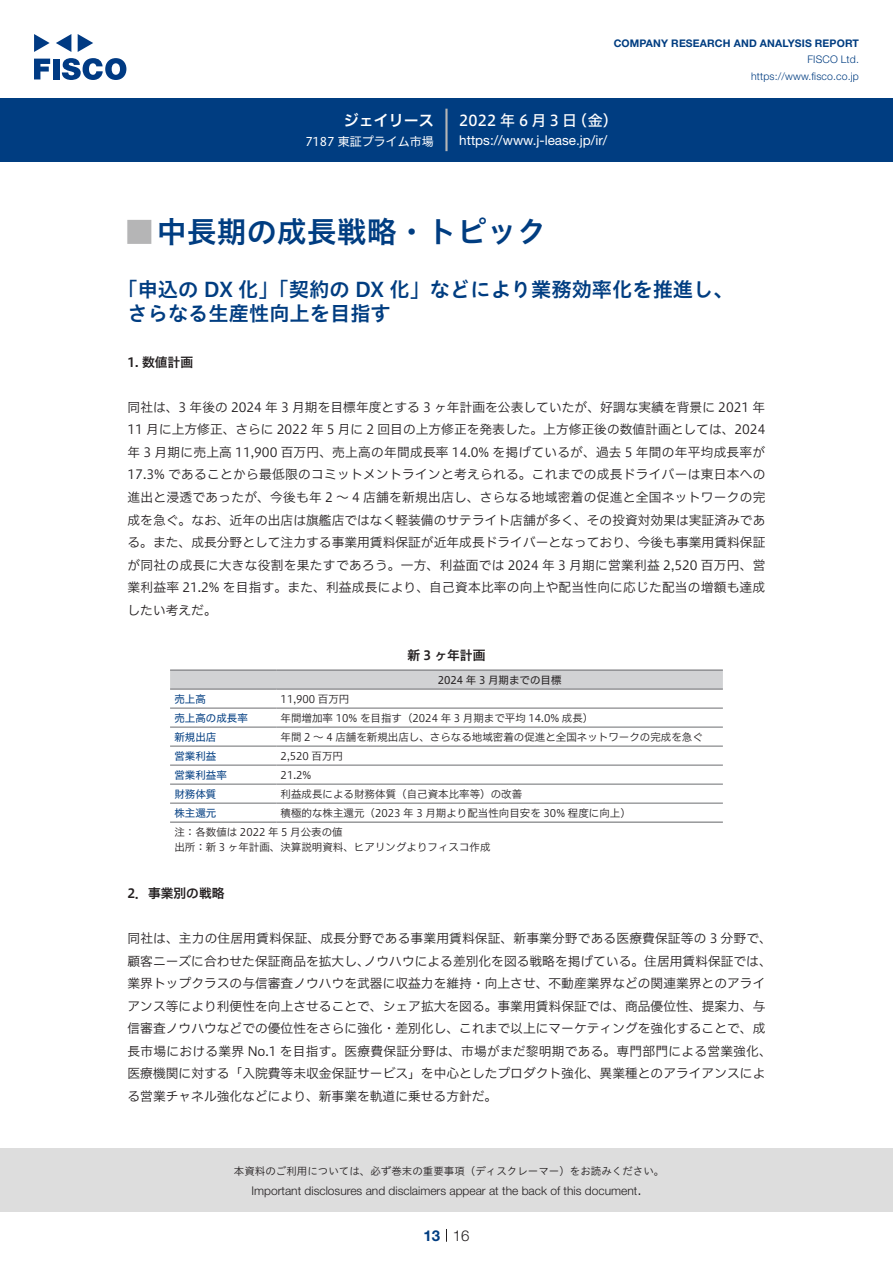
<style>
.page{position:relative;width:893px;height:1263px;background:#fff}
.page>*{position:absolute;margin:0;border:0;box-sizing:border-box;transform-origin:0 0}
.t1{font:30px "Hiragino UD Sans Std N W6";color:#003d81}
.t2{font:24px "Hiragino UD Sans Std N W6";color:#b5b5b6}
.t3{font:20.25px/24px "Hiragino UD Sans Std W6";color:#003d81}
.t4{font:15px "Hiragino UD Sans F Std N W5";letter-spacing:.215em;color:#fff}
.t5{font:15px "Hiragino UD Sans F Std N W6";color:#fff}
.t6{font:300 15px "Helvetica Neue LT Std";color:#231f20}
.t7{font:700 15px "Helvetica Neue LT Std";color:#003d81}
.t8{font:13.5px "Helvetica Neue LT Std";color:#fff}
.t9{font:12.75px/22.5px "Hiragino UD Sans F Std N W3";color:#231f20;text-align:justify}
.t10{font:12.75px "Hiragino UD Sans F Std N W6";color:#231f20}
.t11{font:300 12px "Helvetica Neue LT Std";color:#231f20}
.t12{font:12px "Hiragino UD Sans F Std N W4";color:#fff}
.t13{font:10.5px/15px "Hiragino UD Sans F Std N W3";color:#231f20}
.t14{font:10.5px "Hiragino UD Sans Std W3";color:#231f20}
.t15{font:700 10.5px "Helvetica Neue LT Std";letter-spacing:.015em;color:#003d81}
.t16{font:300 10.5px/16.5px "Helvetica Neue LT Std";letter-spacing:.015em;color:#003d81;text-align:right}
.t17{font:10.5px "Hiragino UD Sans F Std N W4";color:#003d81}
.t18{font:10.5px "Hiragino UD Sans F Std N W4";color:#231f20}
</style>
<div class="page">
<div style="left:0;top:1148px;width:893px;height:64px;background:#ddd"></div>
<svg style="left:34px;top:59px;width:16px;height:20px"></svg>
<div style="left:53px;top:59px;width:6px;height:20px;background:#003a83"></div>
<svg style="left:62px;top:58px;width:64px;height:22px"></svg>
<svg style="left:34px;top:34px;width:16px;height:18px"></svg>
<svg style="left:78px;top:34px;width:15px;height:18px"></svg>
<svg style="left:56px;top:34px;width:15px;height:18px"></svg>
<div style="left:0;top:98px;width:893px;height:64px;background:#003d81"></div>
<hr style="left:445px;top:109px;width:3px;height:42px;background:#b5b5b6">
<svg style="left:446px;top:1229px;width:1px;height:13px"></svg>
<div style="left:170px;top:671px;width:553px;height:18px;background:#d1d2d4"></div>
<hr style="left:170px;top:689px;width:106px;height:1px;background:#6c6d70">
<hr style="left:276px;top:689px;width:447px;height:1px;background:#6c6d70">
<hr style="left:170px;top:708px;width:106px;height:1px;background:#6c6d70">
<hr style="left:276px;top:708px;width:447px;height:1px;background:#6c6d70">
<hr style="left:170px;top:727px;width:106px;height:1px;background:#6c6d70">
<hr style="left:276px;top:727px;width:447px;height:1px;background:#6c6d70">
<hr style="left:170px;top:746px;width:106px;height:1px;background:#6c6d70">
<hr style="left:276px;top:746px;width:447px;height:1px;background:#6c6d70">
<hr style="left:170px;top:765px;width:106px;height:1px;background:#6c6d70">
<hr style="left:276px;top:765px;width:447px;height:1px;background:#6c6d70">
<hr style="left:170px;top:784px;width:106px;height:1px;background:#6c6d70">
<hr style="left:276px;top:784px;width:447px;height:1px;background:#6c6d70">
<hr style="left:170px;top:803px;width:106px;height:1px;background:#6c6d70">
<hr style="left:276px;top:803px;width:447px;height:1px;background:#6c6d70">
<hr style="left:170px;top:669px;width:106px;height:2px;background:#6c6d70">
<hr style="left:276px;top:669px;width:447px;height:2px;background:#6c6d70">
<hr style="left:170px;top:822px;width:106px;height:1px;background:#6c6d70">
<hr style="left:276px;top:822px;width:447px;height:1px;background:#6c6d70">
<p class="t5" style="left:344px;top:109px;width:92px">ジェイリース</p>
<p class="t12" style="left:305px;top:132px;width:130px">7187 東証プライム市場</p>
<p class="t15" style="left:614px;top:37px;width:247px">COMPANY RESEARCH AND ANALYSIS REPORT</p>
<p class="t16" style="left:751px;top:51px;width:109px">FISCO Ltd. https://www.fisco.co j p.</p>
<p class="t4" style="left:459px;top:109px;width:119px">2022年6月3日</p>
<p class="t4" style="left:572px;top:109px;width:47px">（金(</p>
<p class="t8" style="left:459px;top:132px;width:150px">h t t p s : / / w w w -j. l e a s e j p. /i r/</p>
<h1 class="t1" style="left:157px;top:209px;width:391px">中長期の成長戦略・トピック</h1>
<h2 class="t2" style="left:128px;top:213px;width:25px">█</h2>
<h3 class="t3" style="left:128px;top:276px;width:608px;text-indent:-10px">「申込の DX 化」「契約の DX 化」などにより業務効率化を推進し、さらなる生産性向上を目指す</h3>
<p class="t10" style="left:128px;top:352px;width:67px">1. 数値計画</p>
<p class="t9" style="left:128px;top:395px;width:639px">同社は、3 年後の 2024 年 3 月期を目標年度とする 3 ヶ年計画を公表していたが、好調な実績を背景に 2021 年11 月に上方修正、さらに 2022 年 5 月に 2 回目の上方修正を発表した。上方修正後の数値計画としては、2024年 3 月期に売上高 11,900 百万円、売上高の年間成長率 14.0% を掲げているが、過去 5 年間の年平均成長率が17.3% であることから最低限のコミットメントラインと考えられる。これまでの成長ドライバーは東日本への進出と浸透であったが、今後も年 2 ～ 4 店舗を新規出店し、さらなる地域密着の促進と全国ネットワークの完成を急ぐ。なお、近年の出店は旗艦店ではなく軽装備のサテライト店舗が多く、その投資対効果は実証済みである。また、成長分野として注力する事業用賃料保証が近年成長ドライバーとなっており、今後も事業用賃料保証が同社の成長に大きな役割を果たすであろう。一方、利益面では 2024 年 3 月期に営業利益 2,520 百万円、営業利益率 21.2% を目指す。また、利益成長により、自己資本比率の向上や配当性向に応じた配当の増額も達成したい考えだ。</p>
<p class="t10" style="left:408px;top:645px;width:79px">新 3 ヶ年計画</p>
<p class="t18" style="left:438px;top:672px;width:125px">2024 年 3 月期までの目標</p>
<p class="t13" style="left:281px;top:690px;width:70px">11,900 百万円</p>
<p class="t17" style="left:174px;top:691px;width:33px">売上高</p>
<p class="t17" style="left:174px;top:710px;width:75px">売上高の成長率</p>
<p class="t13" style="left:281px;top:709px;width:314px">年間増加率 10% を目指す（2024 年 3 月期まで平均 14.0% 成長(</p>
<p class="t17" style="left:174px;top:729px;width:43px">新規出店</p>
<p class="t13" style="left:281px;top:728px;width:424px">年間 2 ～ 4 店舗を新規出店し、さらなる地域密着の促進と全国ネットワークの完成を急ぐ</p>
<p class="t17" style="left:174px;top:748px;width:43px">営業利益</p>
<p class="t13" style="left:281px;top:747px;width:64px">2,520 百万円</p>
<p class="t17" style="left:174px;top:767px;width:54px">営業利益率</p>
<p class="t13" style="left:281px;top:766px;width:32px">21.2%</p>
<p class="t17" style="left:174px;top:786px;width:43px">財務体質</p>
<p class="t13" style="left:281px;top:785px;width:243px">利益成長による財務体質（自己資本比率等）の改善</p>
<p class="t13" style="left:281px;top:804px;width:352px">積極的な株主還元（2023 年 3 月期より配当性向目安を 30% 程度に向上(</p>
<p class="t17" style="left:174px;top:805px;width:43px">株主還元</p>
<p class="t13" style="left:174px;top:823px;width:318px">注：各数値は 2022 年 5 月公表の値<br>出所：新 3 ヶ年計画、決算説明資料、ヒアリングよりフィスコ作成</p>
<p class="t10" style="left:128px;top:883px;width:99px">2．事業別の戦略</p>
<p class="t9" style="left:128px;top:926px;width:646px;text-align:right">同社は、主力の住居用賃料保証、成長分野である事業用賃料保証、新事業分野である医療費保証等の 3 分野で、ノウハウによる差別化を図る戦略を掲げている。住居用賃料保証では、</p>
<p class="t9" style="left:128px;top:949px;width:646px;text-align:left">顧客ニーズに合わせた保証商品を拡大し、<br>業界トップクラスの与信審査ノウハウを武器に収益力を維持・向上させ、不動産業界などの関連業界とのアライアンス等により利便性を向上させることで、シェア拡大を図る。事業用賃料保証では、商品優位性、提案力、与信審査ノウハウなどでの優位性をさらに強化・差別化し、これまで以上にマーケティングを強化することで、成長市場における業界 No.1 を目指す。医療費保証分野は、市場がまだ黎明期である。専門部門による営業強化、医療機関に対する「入院費等未収金保証サービス」を中心としたプロダクト強化、異業種とのアライアンスによる営業チャネル強化などにより、新事業を軌道に乗せる方針だ。</p>
<p class="t14" style="left:234px;top:1163px;width:432px">本資料のご利用については、必ず巻末の重要事項（ディスクレーマー）をお読みください。</p>
<p class="t6" style="left:637px;top:1180px;width:6px">.</p>
<p class="t11" style="left:251px;top:1183px;width:387px">Important disclosures and disclaimers appear at the back of this document</p>
<p class="t7" style="left:423px;top:1226px;width:18px">13</p>
<p class="t6" style="left:453px;top:1226px;width:18px">16</p>
</div>
